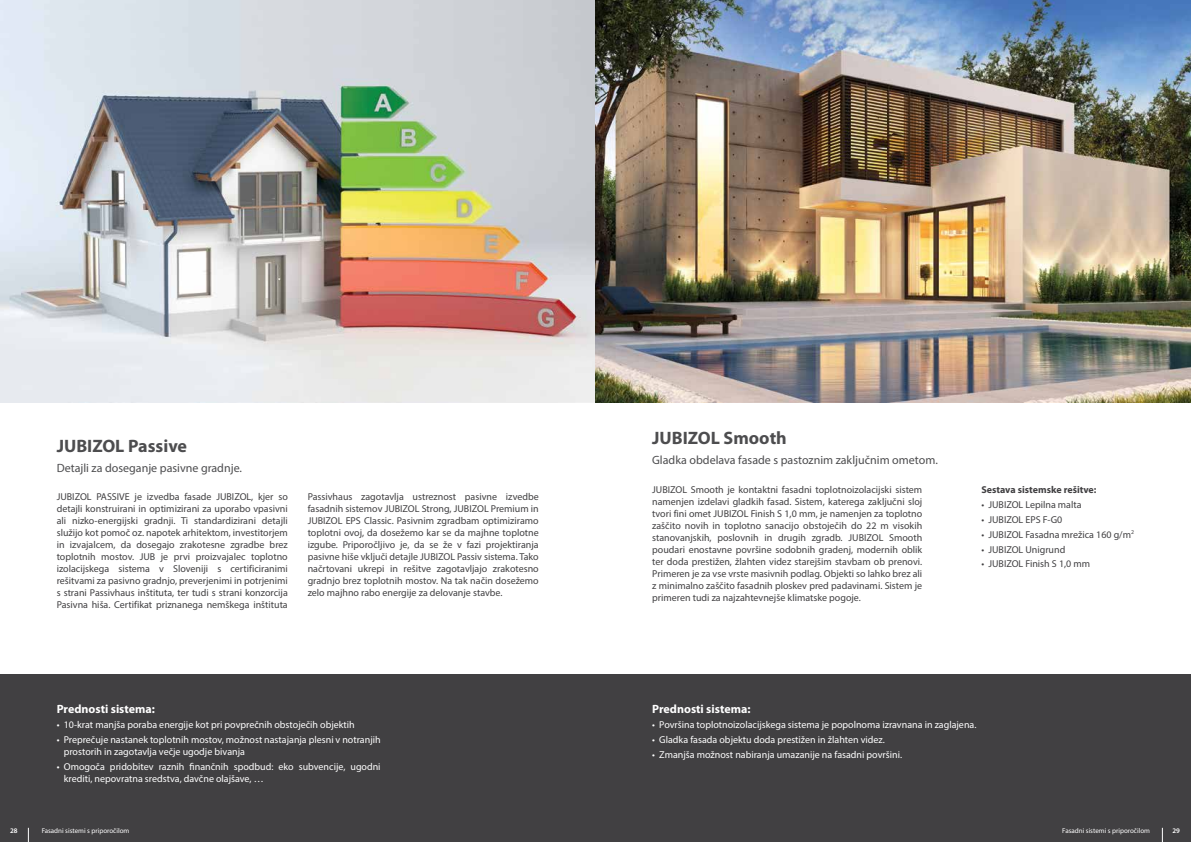
<style>
.page{position:relative;width:1191px;height:842px;background:#fff}
.page>*{position:absolute;margin:0;border:0;box-sizing:border-box;transform-origin:0 0}
.t1{font:700 18px "Myriad Pro";color:#4d4d4f}
.t2{font:12px "Myriad Pro";color:#4d4d4f}
.t3{font:700 12px "Myriad Pro";color:#fff}
.t4{font:10px/12px "Myriad Pro";color:#414042;text-align:justify}
.t5{font:10px/12px "Myriad Pro";color:#fff}
.t6{font:700 10px "Myriad Pro";color:#414042}
.t7{font:7px "Myriad Pro";color:#fff}
.t8{font:600 7px "Myriad Pro";color:#fff}
</style>
<div class="page">
<img style="left:0;top:0;width:595px;height:403px">
<div style="left:0;top:675px;width:1191px;height:167px;background:#414042"></div>
<img style="left:595px;top:0;width:596px;height:403px">
<svg style="left:1162px;top:828px;width:1px;height:14px"></svg>
<svg style="left:28px;top:828px;width:1px;height:14px"></svg>
<h1 class="t1" style="left:57px;top:434px;width:132px">JUBIZOL Passive</h1>
<p class="t2" style="left:57px;top:460px;width:187px">Detajli za doseganje pasivne gradnje.</p>
<p class="t4" style="left:57px;top:491px;width:233px">JUBIZOL PASSIVE je izvedba fasade JUBIZOL, kjer so detajli konstruirani in optimizirani za uporabo vpasivni ali nizko-energijski gradnji. Ti standardizirani detajli služijo kot pomoč oz. napotek arhitektom, investitorjem in izvajalcem, da dosegajo zrakotesne zgradbe brez toplotnih mostov. JUB je prvi proizvajalec toplotno izolacijskega sistema v Sloveniji s certificiranimi rešitvami za pasivno gradnjo, preverjenimi in potrjenimi s strani Passivhaus inštituta, ter tudi s strani konzorcija Pasivna hiša. Certifikat priznanega nemškega inštituta</p>
<p class="t4" style="left:308px;top:491px;width:233px">Passivhaus zagotavlja ustreznost pasivne izvedbe fasadnih sistemov JUBIZOL Strong, JUBIZOL Premium in JUBIZOL EPS Classic. Pasivnim zgradbam optimiziramo toplotni ovoj, da dosežemo kar se da majhne toplotne izgube. Priporočljivo je, da se že v fazi projektiranja pasivne hiše vključi detajle JUBIZOL Passiv sistema. Tako načrtovani ukrepi in rešitve zagotavljajo zrakotesno gradnjo brez toplotnih mostov. Na tak način dosežemo zelo majhno rabo energije za delovanje stavbe.</p>
<p class="t3" style="left:57px;top:701px;width:100px">Prednosti sistema:</p>
<p class="t5" style="left:57px;top:719px;width:299px">• 10-krat manjša poraba energije kot pri povprečnih obstoječih objektih</p>
<p class="t5" style="left:64px;top:733px;width:318px;text-indent:-7px">• Preprečuje nastanek toplotnih mostov, možnost nastajanja plesni v notranjih prostorih in zagotavlja večje ugodje bivanja</p>
<p class="t5" style="left:64px;top:760px;width:318px;text-indent:-7px">• Omogoča pridobitev raznih finančnih spodbud: eko subvencije, ugodni krediti, nepovratna sredstva, davčne olajšave, …</p>
<h1 class="t1" style="left:652px;top:427px;width:136px">JUBIZOL Smooth</h1>
<p class="t2" style="left:652px;top:453px;width:287px">Gladka obdelava fasade s pastoznim zaključnim ometom.</p>
<p class="t4" style="left:652px;top:484px;width:272px">JUBIZOL Smooth je kontaktni fasadni toplotnoizolacijski sistem namenjen izdelavi gladkih fasad. Sistem, katerega zaključni sloj tvori fini omet JUBIZOL Finish S 1,0 mm, je namenjen za toplotno zaščito novih in toplotno sanacijo obstoječih do 22 m visokih stanovanjskih, poslovnih in drugih zgradb. JUBIZOL Smooth poudari enostavne površine sodobnih gradenj, modernih oblik ter doda prestižen, žlahten videz starejšim stavbam ob prenovi.<br>Primeren je za vse vrste masivnih podlag. Objekti so lahko brez ali z minimalno zaščito fasadnih ploskev pred padavinami. Sistem je primeren tudi za najzahtevnejše klimatske pogoje.</p>
<p class="t6" style="left:981px;top:483px;width:117px">Sestava sistemske rešitve:</p>
<p class="t4" style="left:981px;top:499px;width:102px">• JUBIZOL Lepilna malta</p>
<p class="t4" style="left:981px;top:513px;width:83px">• JUBIZOL EPS F-G0</p>
<p class="t4" style="left:981px;top:528px;width:154px">• JUBIZOL Fasadna mrežica 160 g/m<sup>2</sup></p>
<p class="t4" style="left:981px;top:543px;width:85px">• JUBIZOL Unigrund</p>
<p class="t4" style="left:981px;top:558px;width:110px">• JUBIZOL Finish S 1,0 mm</p>
<p class="t3" style="left:652px;top:701px;width:100px">Prednosti sistema:</p>
<p class="t5" style="left:652px;top:719px;width:326px">• Površina toplotnoizolacijskega sistema je popolnoma izravnana in zaglajena.</p>
<p class="t5" style="left:652px;top:733px;width:234px">• Gladka fasada objektu doda prestižen in žlahten videz.</p>
<p class="t5" style="left:652px;top:748px;width:251px">• Zmanjša možnost nabiranja umazanije na fasadni površini.</p>
<p class="t8" style="left:10px;top:826px;width:9px">28</p>
<p class="t7" style="left:42px;top:826px;width:89px">Fasadni sistemi s priporočilom</p>
<p class="t7" style="left:1062px;top:826px;width:89px">Fasadni sistemi s priporočilom</p>
<p class="t8" style="left:1172px;top:826px;width:9px">29</p>
</div>
